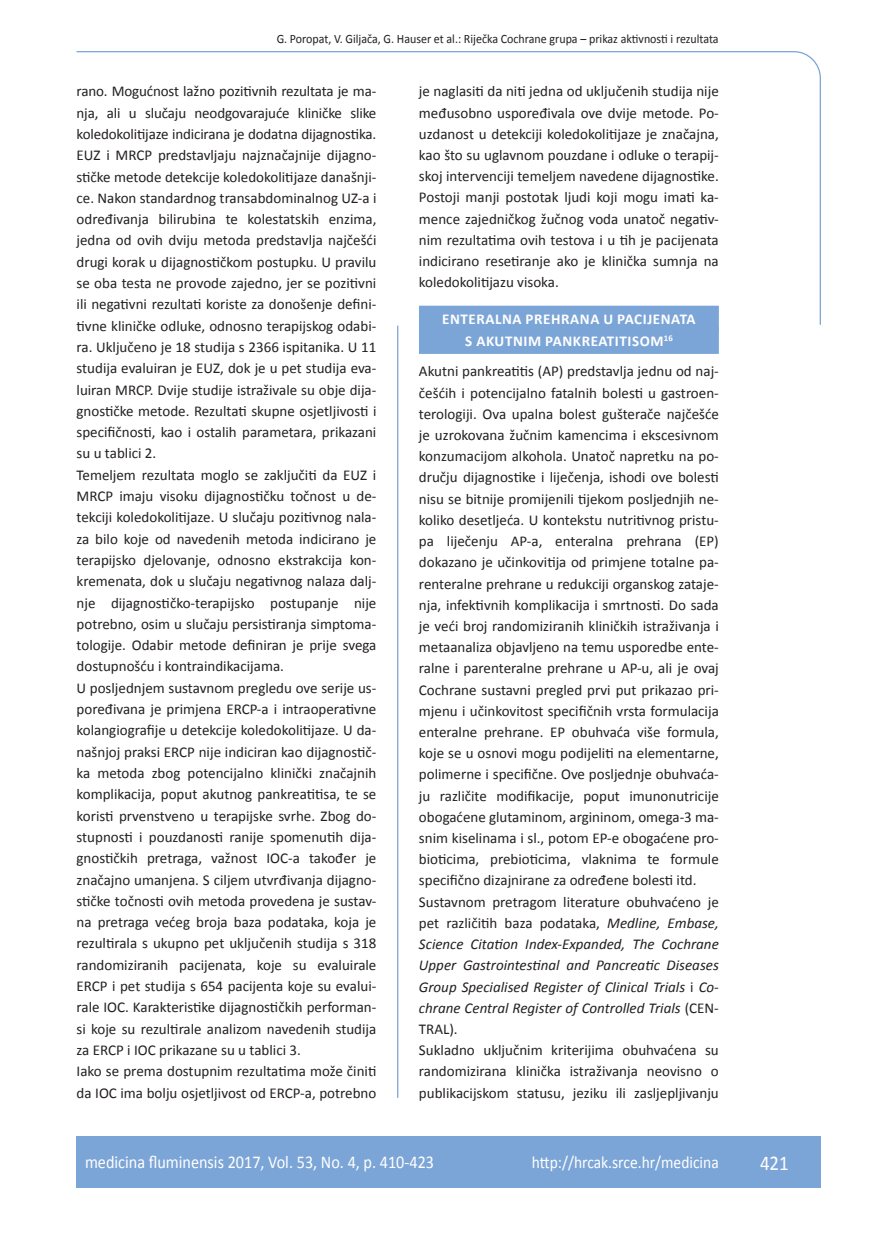
<style>
.page{position:relative;width:872px;height:1234px;background:#fff}
.page>*{position:absolute;margin:0;border:0;box-sizing:border-box;transform-origin:0 0}
.t1{font:21px "Calibri";color:#fff;scale:.9 1}
.t2{font:18px "Calibri";color:#fff;scale:.9 1}
.t3{font:17.25px "Calibri";color:#fff;scale:.9 1}
.t4{font:15px/21.3px "Calibri";color:#231f20}
.t5{font:700 15px/21.1px "Calibri";letter-spacing:.04em;color:#fff;text-align:center}
.t6{font:12.75px "Calibri";color:#231f20;scale:.94 1}
.s1{font-style:italic}
</style>
<div class="page">
<svg style="left:76px;top:51px;width:745px;height:275px"></svg>
<hr style="left:397px;top:325px;width:1px;height:772px;background:#7ca5d7">
<div style="left:77px;top:1135px;width:744px;height:51px;background:#7ca5d7"></div>
<div style="left:419px;top:305px;width:300px;height:27px;background:#7ca5d7"></div>
<div style="left:419px;top:327px;width:300px;height:27px;background:#7ca5d7"></div>
<p class="t6" style="left:277px;top:30px;width:472px">G. Poropat, V. Giljača, G. Hauser et al.: Riječka Cochrane grupa – prikaz aktivnosti i rezultata</p>
<p class="t4" style="left:77px;top:80px;width:301px">rano. Mogućnost lažno pozitivnih rezultata je ma&shy;nja, ali u slučaju neodgovarajuće kliničke slike koledokolitijaze indicirana je dodatna dijagnostika.<br>EUZ i MRCP predstavljaju najznačajnije dijagno&shy;stičke metode detekcije koledokolitijaze današnji&shy;ce. Nakon standardnog transabdominalnog UZ-a i određivanja bilirubina te kolestatskih enzima, jedna od ovih dviju metoda predstavlja najčešći drugi korak u dijagnostičkom postupku. U pravilu se oba testa ne provode zajedno, jer se pozitivni ili negativni rezultati koriste za donošenje defini&shy;tivne kliničke odluke, odnosno terapijskog odabi&shy;ra. Uključeno je 18 studija s 2366 ispitanika. U 11 studija evaluiran je EUZ, dok je u pet studija eva&shy;luiran MRCP. Dvije studije istraživale su obje dija&shy;gnostičke metode. Rezultati skupne osjetljivosti i specifičnosti, kao i ostalih parametara, prikazani su u tablici 2.<br>Temeljem rezultata moglo se zaključiti da EUZ i MRCP imaju visoku dijagnostičku točnost u de&shy;tekciji koledokolitijaze. U slučaju pozitivnog nala&shy;za bilo koje od navedenih metoda indicirano je terapijsko djelovanje, odnosno ekstrakcija kon&shy;kremenata, dok u slučaju negativnog nalaza dalj&shy;nje dijagnostičko-terapijsko postupanje nije potrebno, osim u slučaju persistiranja simptoma&shy;tologije. Odabir metode definiran je prije svega dostupnošću i kontraindikacijama.<br>U posljednjem sustavnom pregledu ove serije us&shy;poređivana je primjena ERCP-a i intraoperativne kolangiografije u detekcije koledokolitijaze. U da&shy;našnjoj praksi ERCP nije indiciran kao dijagnostič&shy;ka metoda zbog potencijalno klinički značajnih komplikacija, poput akutnog pankreatitisa, te se koristi prvenstveno u terapijske svrhe. Zbog do&shy;stupnosti i pouzdanosti ranije spomenutih dija&shy;gnostičkih pretraga, važnost IOC-a također je značajno umanjena. S ciljem utvrđivanja dijagno&shy;stičke točnosti ovih metoda provedena je sustav&shy;na pretraga većeg broja baza podataka, koja je rezultirala s ukupno pet uključenih studija s 318 randomiziranih pacijenata, koje su evaluirale ERCP i pet studija s 654 pacijenta koje su evalui&shy;rale IOC. Karakteristike dijagnostičkih performan&shy;si koje su rezultirale analizom navedenih studija za ERCP i IOC prikazane su u tablici 3.<br>Iako se prema dostupnim rezultatima može činiti da IOC ima bolju osjetljivost od ERCP-a, potrebno</p>
<p class="t4" style="left:419px;top:80px;width:301px;text-align:justify">je naglasiti da niti jedna od uključenih studija nije međusobno uspoređivala ove dvije metode. Po&shy;uzdanost u detekciji koledokolitijaze je značajna, kao što su uglavnom pouzdane i odluke o terapij&shy;skoj intervenciji temeljem navedene dijagnostike.<br>Postoji manji postotak ljudi koji mogu imati ka&shy;mence zajedničkog žučnog voda unatoč negativ&shy;nim rezultatima ovih testova i u tih je pacijenata indicirano resetiranje ako je klinička sumnja na koledokolitijazu visoka.</p>
<p class="t5" style="left:442px;top:308px;width:255px">ENTERALNA PREHRANA U PACIJENATA<br>S AKUTNIM PANKREATITISOM<sup>16</sup></p>
<p class="t4" style="left:419px;top:360px;width:301px">Akutni pankreatitis (AP) predstavlja jednu od naj&shy;češćih i potencijalno fatalnih bolesti u gastroen&shy;terologiji. Ova upalna bolest gušterače najčešće je uzrokovana žučnim kamencima i ekscesivnom konzumacijom alkohola. Unatoč napretku na po&shy;dručju dijagnostike i liječenja, ishodi ove bolesti nisu se bitnije promijenili tijekom posljednjih ne&shy;koliko desetljeća. U kontekstu nutritivnog pristu&shy;pa liječenju AP-a, enteralna prehrana (EP) dokazano je učinkovitija od primjene totalne pa&shy;renteralne prehrane u redukciji organskog zataje&shy;nja, infektivnih komplikacija i smrtnosti. Do sada je veći broj randomiziranih kliničkih istraživanja i metaanaliza objavljeno na temu usporedbe ente&shy;ralne i parenteralne prehrane u AP-u, ali je ovaj Cochrane sustavni pregled prvi put prikazao pri&shy;mjenu i učinkovitost specifičnih vrsta formulacija enteralne prehrane. EP obuhvaća više formula, koje se u osnovi mogu podijeliti na elementarne, polimerne i specifične. Ove posljednje obuhvaća&shy;ju različite modifikacije, poput imunonutricije obogaćene glutaminom, argininom, omega-3 ma&shy;snim kiselinama i sl., potom EP-e obogaćene pro&shy;bioticima, prebioticima, vlaknima te formule specifično dizajnirane za određene bolesti itd.<br>Sustavnom pretragom literature obuhvaćeno je pet različitih baza podataka, <span class="s1">Medline, Embase, Science Citation Index-Expanded, The Cochrane Upper Gastrointestinal and Pancreatic Diseases Group Specialised Register of Clinical Trials</span> i <span class="s1">Co&shy;chrane Central Register of Controlled Trials</span> (CEN-TRAL).<br>Sukladno uključnim kriterijima obuhvaćena su randomizirana klinička istraživanja neovisno o publikacijskom statusu, jeziku ili zasljepljivanju</p>
<p class="t2" style="left:85px;top:1150px;width:389px">medicina fluminensis 2017, Vol. 53, No. 4, p. 410-423</p>
<p class="t3" style="left:532px;top:1151px;width:209px">http://hrcak.srce.hr/medicina</p>
<h1 class="t1" style="left:760px;top:1149px;width:33px">421</h1>
</div>
